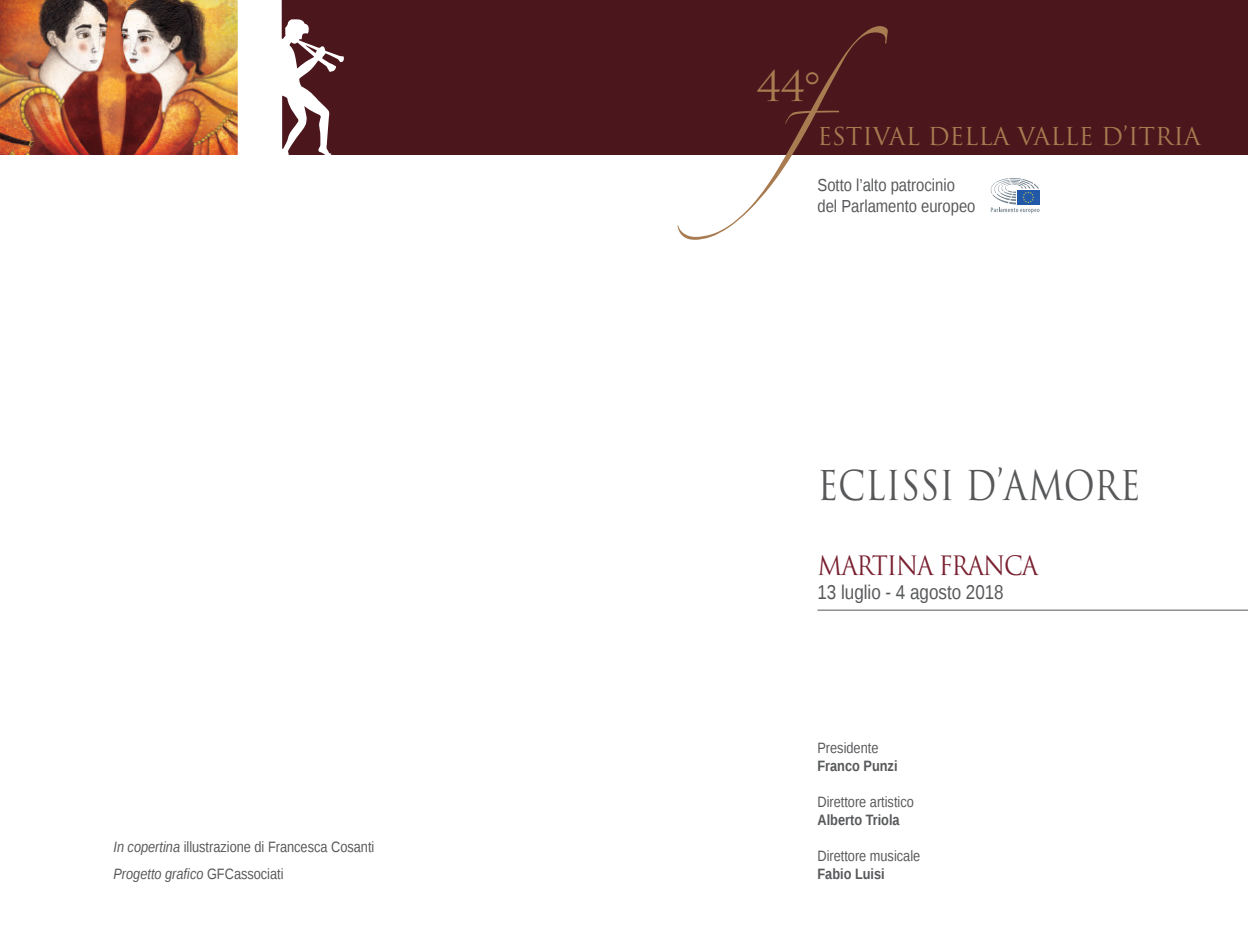
<style>
.page{position:relative;width:1248px;height:936px;background:#fff}
.page>*{position:absolute;margin:0;border:0;box-sizing:border-box;transform-origin:0 0}
.t1{font:41px "Trajan";color:#a97b50}
.t2{font:40px "Trajan";color:#57585a;scale:.85 1}
.t3{font:26px "Trajan";letter-spacing:-.05em;color:#792030;scale:.9 1}
.t4{font:24px "Trajan";color:#a97b50}
.t5{font:20px "Liberation Sans";color:#57585a;scale:.85 1}
.t6{font:17.4px/20.8px "Liberation Sans";color:#57585a;scale:.85 1}
.t7{font:15px/27.6px "Liberation Sans";color:#57585a;scale:.85 1}
.t8{font:700 15px "Liberation Sans";color:#57585a;scale:.85 1}
.s1{font-style:italic}
.s2{font-family:"Helvetica";font-weight:300}
</style>
<div class="page">
<hr style="left:817px;top:609px;width:430px;height:1px;background:#57585a">
<div style="left:0;top:0;width:1247px;height:154px;background:#4c161d"></div>
<svg style="left:677px;top:26px;width:210px;height:214px"></svg>
<img style="left:0;top:0;width:238px;height:154px">
<svg style="left:238px;top:0;width:106px;height:155px"></svg>
<svg style="left:990px;top:178px;width:49px;height:35px"></svg>
<p class="t7" style="left:113px;top:833px;width:308px"><span class="s1">In copertina</span> illustrazione di Francesca Cosanti<br><span class="s1">Progetto grafico</span> GFCassociati</p>
<h1 class="t1" style="left:756px;top:61px;width:66px">44<span class="s2">°</span></h1>
<h3 class="t4" style="left:817px;top:122px;width:385px">ESTIVAL DELLA VALLE D’ITRIA</h3>
<p class="t6" style="left:817px;top:176px;width:187px">Sotto l’alto patrocinio del Parlamento europeo</p>
<h2 class="t2" style="left:817px;top:461px;width:381px">ECLISSI D’AMORE</h2>
<h3 class="t3" style="left:817px;top:550px;width:247px">MARTINA FRANCA</h3>
<h3 class="t5" style="left:817px;top:581px;width:221px">13 luglio - 4 agosto 2018</h3>
<p class="t7" style="left:817px;top:734px;width:73px">Presidente</p>
<p class="t8" style="left:817px;top:755px;width:96px">Franco Punzi</p>
<p class="t7" style="left:817px;top:788px;width:115px">Direttore artistico</p>
<p class="t8" style="left:817px;top:809px;width:98px">Alberto Triola</p>
<p class="t7" style="left:817px;top:842px;width:122px">Direttore musicale</p>
<p class="t8" style="left:817px;top:863px;width:81px">Fabio Luisi</p>
</div>
